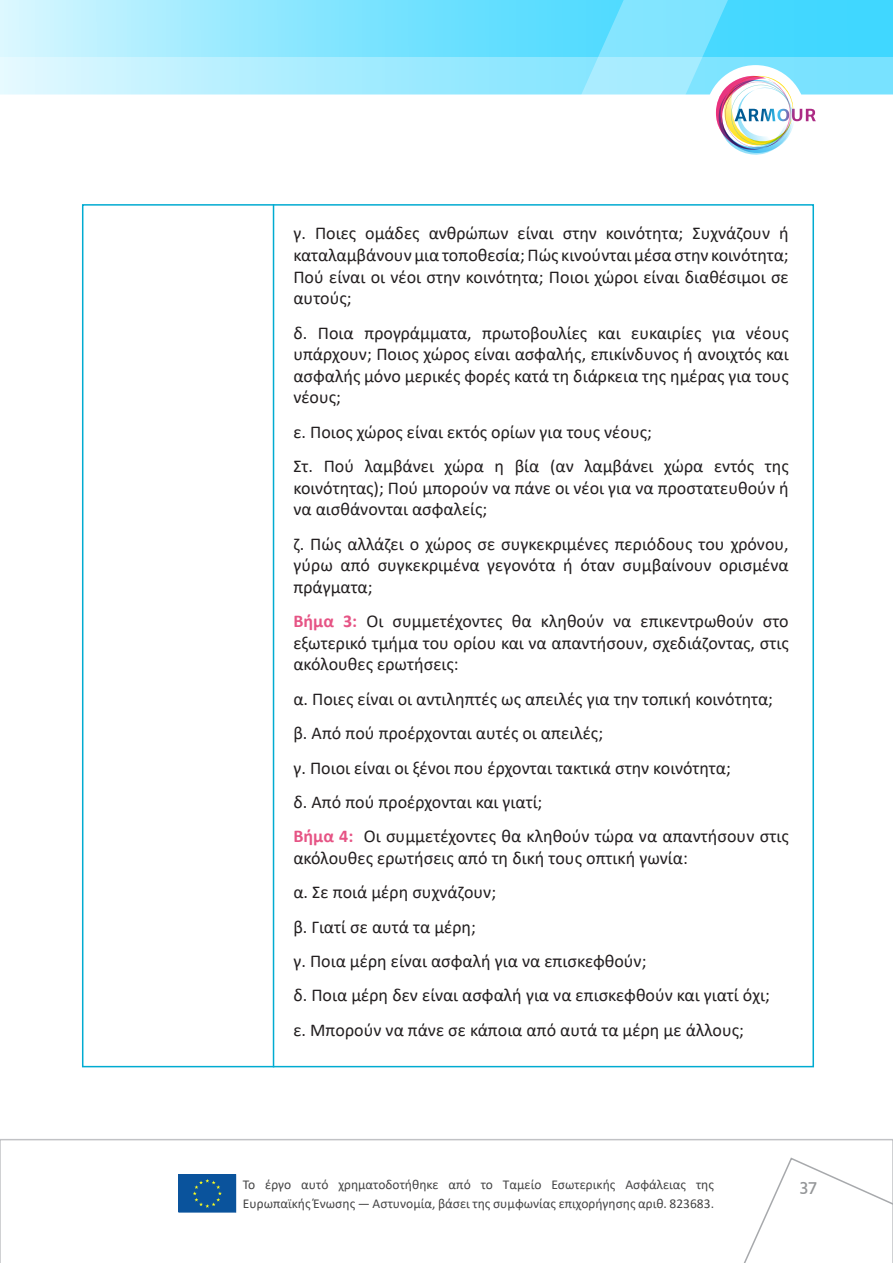
<style>
.page{position:relative;width:893px;height:1263px;background:#fff}
.page>*{position:absolute;margin:0;border:0;box-sizing:border-box;transform-origin:0 0}
.t1{font:18px/21.6px "Calibri";color:#231f20;text-align:justify}
.t2{font:500 18px "Hind";color:#949698}
.t3{font:13.5px/19.2px "Calibri";color:#444445}
.s1{font-weight:700;color:#e65485}
</style>
<div class="page">
<svg style="left:0;top:1139px;width:893px;height:123px"></svg>
<svg style="left:0;top:0;width:893px;height:57px;background:#a2ebff"></svg>
<svg style="left:0;top:57px;width:893px;height:38px;background:#bef1ff"></svg>
<svg style="left:625px;top:1156px;width:268px;height:106px"></svg>
<svg style="left:349px;top:0;width:515px;height:95px;background:#74e1ff"></svg>
<div style="left:705px;top:65px;width:101px;height:100px;background:#fff;border-radius:50%"></div>
<img style="left:716px;top:76px;width:100px;height:79px">
<svg style="left:178px;top:1174px;width:58px;height:39px;background:#125999"></svg>
<hr style="left:273px;top:204px;width:1px;height:863px;background:#00abd1">
<p class="t1" style="left:293px;top:222px;width:497px">γ. Ποιες ομάδες ανθρώπων είναι στην κοινότητα; Συχνάζουν ή καταλαμβάνουν μια τοποθεσία; Πώς κινούνται μέσα στην κοινότητα; Πού είναι οι νέοι στην κοινότητα; Ποιοι χώροι είναι διαθέσιμοι σε αυτούς;</p>
<p class="t1" style="left:293px;top:321px;width:497px">δ. Ποια προγράμματα, πρωτοβουλίες και ευκαιρίες για νέους υπάρχουν; Ποιος χώρος είναι ασφαλής, επικίνδυνος ή ανοιχτός και ασφαλής μόνο μερικές φορές κατά τη διάρκεια της ημέρας για τους νέους;</p>
<p class="t1" style="left:293px;top:420px;width:360px">ε. Ποιος χώρος είναι εκτός ορίων για τους νέους;</p>
<p class="t1" style="left:293px;top:455px;width:497px">Στ. Πού λαμβάνει χώρα η βία (αν λαμβάνει χώρα εντός της κοινότητας); Πού μπορούν να πάνε οι νέοι για να προστατευθούν ή να αισθάνονται ασφαλείς;</p>
<p class="t1" style="left:293px;top:532px;width:497px">ζ. Πώς αλλάζει ο χώρος σε συγκεκριμένες περιόδους του χρόνου, γύρω από συγκεκριμένα γεγονότα ή όταν συμβαίνουν ορισμένα πράγματα;</p>
<p class="t1" style="left:293px;top:610px;width:497px"><span class="s1">Βήμα 3:</span> Οι συμμετέχοντες θα κληθούν να επικεντρωθούν στο εξωτερικό τμήμα του ορίου και να απαντήσουν, σχεδιάζοντας, στις ακόλουθες ερωτήσεις:</p>
<p class="t1" style="left:293px;top:687px;width:481px">α. Ποιες είναι οι αντιληπτές ως απειλές για την τοπική κοινότητα;</p>
<p class="t1" style="left:293px;top:722px;width:311px">β. Από πού προέρχονται αυτές οι απειλές;</p>
<p class="t1" style="left:293px;top:756px;width:439px">γ. Ποιοι είναι οι ξένοι που έρχονται τακτικά στην κοινότητα;</p>
<p class="t1" style="left:293px;top:791px;width:251px">δ. Από πού προέρχονται και γιατί;</p>
<p class="t1" style="left:293px;top:825px;width:497px"><span class="s1">Βήμα 4:</span> Οι συμμετέχοντες θα κληθούν τώρα να απαντήσουν στις ακόλουθες ερωτήσεις από τη δική τους οπτική γωνία:</p>
<p class="t1" style="left:293px;top:881px;width:204px">α. Σε ποιά μέρη συχνάζουν;</p>
<p class="t1" style="left:293px;top:915px;width:184px">β. Γιατί σε αυτά τα μέρη;</p>
<p class="t1" style="left:293px;top:950px;width:355px">γ. Ποια μέρη είναι ασφαλή για να επισκεφθούν;</p>
<p class="t1" style="left:293px;top:984px;width:478px">δ. Ποια μέρη δεν είναι ασφαλή για να επισκεφθούν και γιατί όχι;</p>
<p class="t1" style="left:293px;top:1018px;width:452px">ε. Μπορούν να πάνε σε κάποια από αυτά τα μέρη με άλλους;</p>
<p class="t3" style="left:243px;top:1174px;width:473px">Το έργο αυτό χρηματοδοτήθηκε από το Ταμείο Εσωτερικής Ασφάλειας της<br>Ευρωπαϊκής Ένωσης — Αστυνομία, βάσει της συμφωνίας επιχορήγησης αριθ. 823683.</p>
<p class="t2" style="left:800px;top:1176px;width:18px">37</p>
</div>
